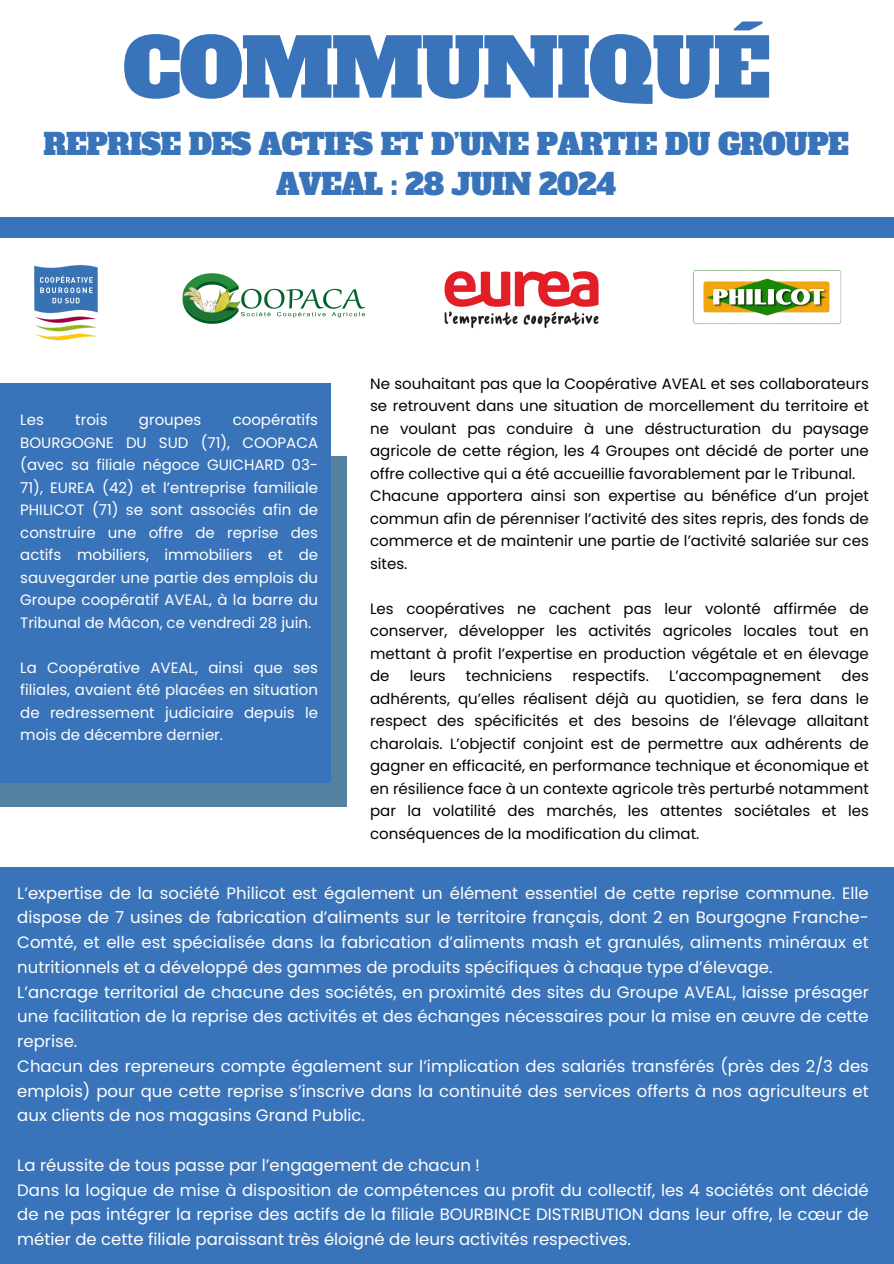
<style>
.page{position:relative;width:894px;height:1264px;background:#fff}
.page>*{position:absolute;margin:0;border:0;box-sizing:border-box;transform-origin:0 0}
.t1{font:80.25px "Alfa Slab One";letter-spacing:-.02em;color:#3973b9}
.t2{font:29.1px/40.5px "Alfa Slab One";letter-spacing:-.02em;color:#3973b9;text-align:center}
.t3{font:16.5px/24.8px "Poppins";color:#fff;text-align:justify}
.t4{font:15px/22.5px "Poppins";color:#000;text-align:justify}
.t5{font:15px/22.5px "Poppins";color:#fff;text-align:justify}
</style>
<div class="page">
<div style="left:0;top:456px;width:346px;height:351px;background:#5582a1"></div>
<div style="left:0;top:383px;width:331px;height:399px;background:#3973b9"></div>
<div style="left:0;top:866px;width:893px;height:397px;background:#3973b9"></div>
<div style="left:0;top:217px;width:893px;height:21px;background:#3973b9"></div>
<img style="left:693px;top:270px;width:149px;height:54px">
<img style="left:182px;top:273px;width:184px;height:51px">
<img style="left:35px;top:265px;width:63px;height:76px">
<img style="left:444px;top:271px;width:155px;height:58px">
<p class="t1" style="left:123px;top:14px;width:648px">COMMUNIQUÉ</p>
<p class="t2" style="left:44px;top:124px;width:806px">REPRISE DES ACTIFS ET D’UNE PARTIE DU GROUPE<br>AVEAL : 28 JUIN 2024</p>
<p class="t5" style="left:20px;top:408px;width:299px;text-indent:212px">coopératifs BOURGOGNE DU SUD (71), COOPACA (avec sa filiale négoce GUICHARD 03- 71), EUREA (42) et l’entreprise familiale PHILICOT (71) se sont associés afin de construire une offre de reprise des actifs mobiliers, immobiliers et de sauvegarder une partie des emplois du Groupe coopératif AVEAL, à la barre du Tribunal de Mâcon, ce vendredi 28 juin.</p>
<p class="t5" style="left:20px;top:656px;width:299px">La Coopérative AVEAL, ainsi que ses filiales, avaient été placées en situation de redressement judiciaire depuis le mois de décembre dernier.</p>
<p class="t5" style="left:20px;top:408px;width:25px">Les</p>
<p class="t5" style="left:75px;top:408px;width:34px">trois</p>
<p class="t5" style="left:139px;top:408px;width:64px">groupes</p>
<p class="t4" style="left:370px;top:372px;width:500px">Ne souhaitant pas que la Coopérative AVEAL et ses collaborateurs se retrouvent dans une situation de morcellement du territoire et ne voulant pas conduire à une déstructuration du paysage agricole de cette région, les 4 Groupes ont décidé de porter une offre collective qui a été accueillie favorablement par le Tribunal.</p>
<p class="t4" style="left:370px;top:484px;width:500px">Chacune apportera ainsi son expertise au bénéfice d’un projet commun afin de pérenniser l’activité des sites repris, des fonds de commerce et de maintenir une partie de l’activité salariée sur ces sites.</p>
<p class="t4" style="left:370px;top:597px;width:500px">Les coopératives ne cachent pas leur volonté affirmée de conserver, développer les activités agricoles locales tout en mettant à profit l’expertise en production végétale et en élevage de</p>
<p class="t4" style="left:409px;top:664px;width:38px">leurs</p>
<p class="t4" style="left:466px;top:664px;width:88px">techniciens</p>
<p class="t4" style="left:572px;top:664px;width:78px">respectifs.</p>
<p class="t4" style="left:668px;top:664px;width:154px">L’accompagnement</p>
<p class="t4" style="left:370px;top:664px;width:500px;text-indent:471px">des adhérents, qu’elles réalisent déjà au quotidien, se fera dans le respect des spécificités et des besoins de l’élevage allaitant charolais. L’objectif conjoint est de permettre aux adhérents de gagner en efficacité, en performance technique et économique et en résilience face à un contexte agricole très perturbé notamment par la volatilité des marchés, les attentes sociétales et les conséquences de la modification du climat.</p>
<p class="t3" style="left:17px;top:880px;width:852px">L’expertise de la société Philicot est également un élément essentiel de cette reprise commune. Elle dispose de 7 usines de fabrication d’aliments sur le territoire français, dont 2 en Bourgogne Franche-Comté, et elle est spécialisée dans la fabrication d’aliments mash et granulés, aliments minéraux et nutritionnels et a développé des gammes de produits spécifiques à chaque type d’élevage.</p>
<p class="t3" style="left:17px;top:979px;width:852px">L’ancrage territorial de chacune des sociétés, en proximité des sites du Groupe AVEAL, laisse présager une facilitation de la reprise des activités et des échanges nécessaires pour la mise en œuvre de cette reprise.</p>
<p class="t3" style="left:17px;top:1053px;width:852px">Chacun des repreneurs compte également sur l’implication des salariés transférés (près des 2/3 des emplois) pour que cette reprise s’inscrive dans la continuité des services offerts à nos agriculteurs et aux clients de nos magasins Grand Public.</p>
<p class="t3" style="left:17px;top:1152px;width:464px">La réussite de tous passe par l’engagement de chacun !</p>
<p class="t3" style="left:17px;top:1177px;width:852px">Dans la logique de mise à disposition de compétences au profit du collectif, les 4 sociétés ont décidé de ne pas intégrer la reprise des actifs de la filiale BOURBINCE DISTRIBUTION dans leur offre, le cœur de métier de cette filiale paraissant très éloigné de leurs activités respectives.</p>
</div>
